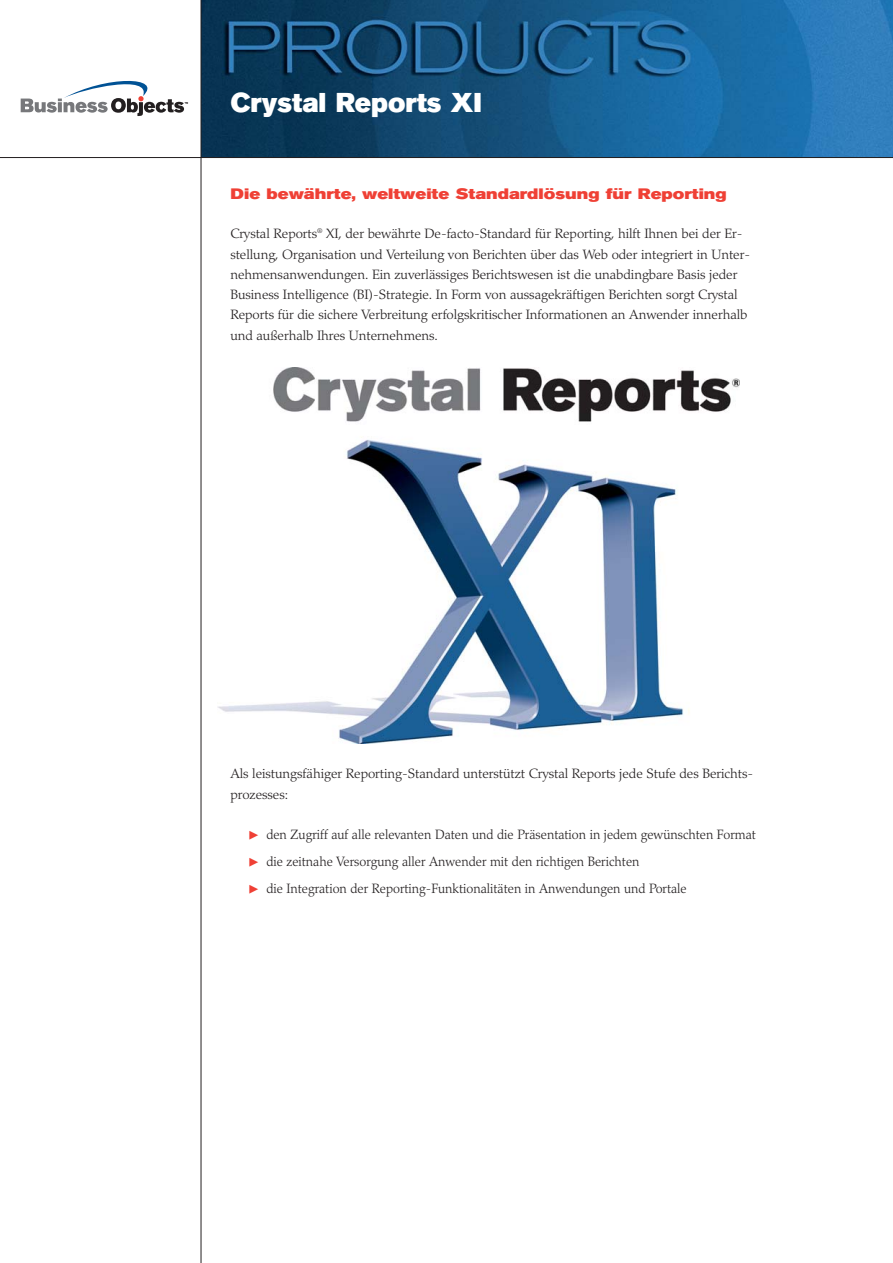
<style>
.page{position:relative;width:893px;height:1263px;background:#fff}
.page>*{position:absolute;margin:0;border:0;box-sizing:border-box;transform-origin:0 0}
.t1{font:27px "Akzidenz Grotesk BE Super";color:#fff}
.t2{font:15px "Akzidenz Grotesk BE Super";color:#ef4035;scale:1.2 1}
.t3{font:300 13.5px/20.2px "Palatino";letter-spacing:-.005em;color:#231f20}
.t4{font:300 13.5px/27px "Palatino";letter-spacing:-.005em;color:#231f20;scale:.95 1}
</style>
<div class="page">
<img style="left:218px;top:368px;width:522px;height:376px">
<img style="left:202px;top:0;width:690px;height:157px">
<hr style="left:201px;top:0;width:1px;height:1263px;background:#231f20">
<hr style="left:0;top:157px;width:892px;height:1px;background:#231f20">
<svg style="left:21px;top:80px;width:167px;height:36px"></svg>
<h1 class="t1" style="left:230px;top:93px;width:253px">Crystal Reports XI</h1>
<p class="t2" style="left:231px;top:189px;width:415px">Die bewährte, weltweite Standardlösung für Reporting</p>
<p class="t3" style="left:230px;top:225px;width:521px">Crystal Reports<sup>®</sup> XI, der bewährte De-facto-Standard für Reporting, hilft Ihnen bei der Er&shy;stellung, Organisation und Verteilung von Berichten über das Web oder integriert in Unter&shy;nehmensanwendungen. Ein zuverlässiges Berichtswesen ist die unabdingbare Basis jeder Business Intelligence (BI)-Strategie. In Form von aussagekräftigen Berichten sorgt Crystal Reports für die sichere Verbreitung erfolgskritischer Informationen an Anwender innerhalb und außerhalb Ihres Unternehmens.</p>
<p class="t3" style="left:230px;top:765px;width:524px">Als leistungsfähiger Reporting-Standard unterstützt Crystal Reports jede Stufe des Berichts&shy;prozesses:</p>
<p class="t4" style="left:266px;top:822px;width:517px">den Zugriff auf alle relevanten Daten und die Präsentation in jedem gewünschten Format die zeitnahe Versorgung aller Anwender mit den richtigen Berichten<br>die Integration der Reporting-Funktionalitäten in Anwendungen und Portale</p>
</div>
